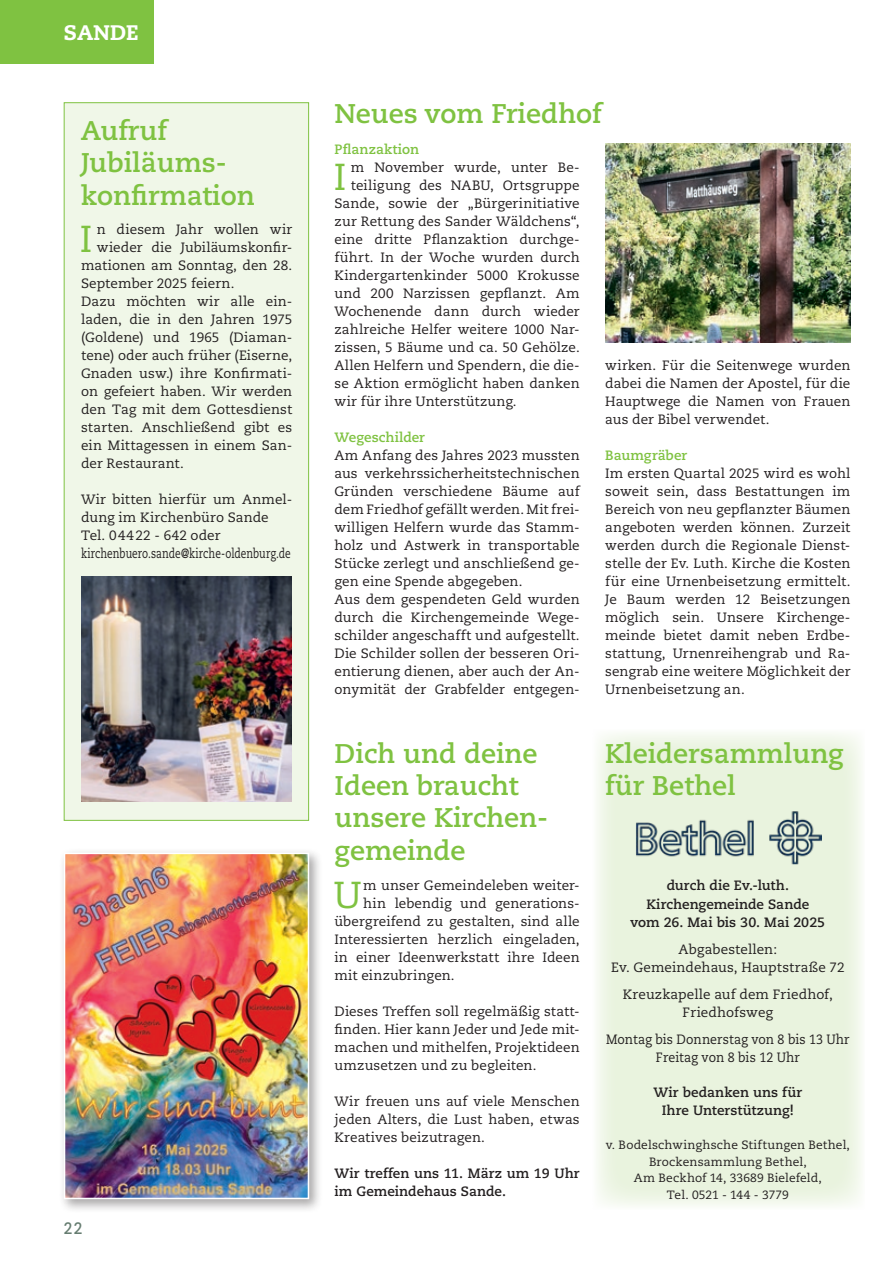
<style>
.page{position:relative;width:893px;height:1263px;background:#fff}
.page>*{position:absolute;margin:0;border:0;box-sizing:border-box;transform-origin:0 0}
.t1{font:37.5px "Caecilia LT Pro 55 Roman";color:#7fc241}
.t2{font:700 27px/32.4px "Caecilia LT Pro 75";color:#7fc241}
.t3{font:800 21px "Caecilia LT Pro 85";color:#fff}
.t4{font:700 16.5px "Caecilia LT Pro 75";color:#667d71;scale:.89 1}
.t5{font:13.5px/18px "Caecilia LT Pro 55 Roman";letter-spacing:.005em;color:#231f20;text-align:justify}
.t6{font:700 13.5px/18.3px "Caecilia LT Pro 75";letter-spacing:.005em;color:#231f20;text-align:center}
.t7{font:13.5px/18.3px "Caecilia LT Pro 55 Roman";letter-spacing:.005em;color:#231f20;text-align:center;scale:.92 1}
.t8{font:700 13.5px "Caecilia LT Pro 75";color:#7fc241}
.t9{font:12px/16.8px "Caecilia LT Pro 55 Roman";letter-spacing:.01em;color:#231f20;text-align:center}
</style>
<div class="page">
<div style="left:593px;top:729px;width:272px;height:480px;background:#e9f3de"></div>
<div style="left:0;top:0;width:153px;height:64px;background:#7fc241"></div>
<div style="left:59px;top:847px;width:264px;height:366px;background:#231f20;opacity:.4"></div>
<img style="left:67px;top:856px;width:239px;height:340px">
<div style="left:64px;top:853px;width:245px;height:346px;border:2px solid #fff"></div>
<div style="left:64px;top:102px;width:245px;height:719px;background:#f0f7e8;border:1px solid #7fc241"></div>
<img style="left:81px;top:576px;width:211px;height:225px">
<img style="left:605px;top:144px;width:245px;height:198px">
<img style="left:636px;top:811px;width:186px;height:53px">
<h3 class="t3" style="left:64px;top:18px;width:76px">SANDE</h3>
<h2 class="t2" style="left:81px;top:114px;width:175px">Aufruf<br>Jubiläums&shy;konfirmation</h2>
<p class="t5" style="left:97px;top:220px;width:197px">n diesem Jahr wollen wir</p>
<p class="t5" style="left:97px;top:238px;width:197px">wieder die Jubiläumskonfir-</p>
<p class="t5" style="left:81px;top:256px;width:213px">mationen am Sonntag, den 28.</p>
<p class="t5" style="left:81px;top:274px;width:155px">September 2025 feiern.</p>
<p class="t5" style="left:81px;top:292px;width:213px">Dazu möchten wir alle ein-</p>
<p class="t5" style="left:81px;top:310px;width:213px">laden, die in den Jahren 1975</p>
<p class="t5" style="left:81px;top:328px;width:213px">(Goldene) und 1965 (Diaman-</p>
<p class="t5" style="left:81px;top:346px;width:213px">tene) oder auch früher (Eiserne,</p>
<p class="t5" style="left:81px;top:364px;width:213px">Gnaden usw.) ihre Konfirmati-</p>
<p class="t5" style="left:81px;top:382px;width:213px">on gefeiert haben. Wir werden</p>
<p class="t5" style="left:81px;top:400px;width:213px">den Tag mit dem Gottesdienst</p>
<p class="t5" style="left:81px;top:418px;width:213px">starten. Anschließend gibt es</p>
<p class="t5" style="left:81px;top:436px;width:213px">ein Mittagessen in einem San-</p>
<p class="t5" style="left:81px;top:454px;width:104px">der Restaurant.</p>
<p class="t5" style="left:81px;top:490px;width:213px;text-align:left">Wir bitten hierfür um Anmel&shy;dung im Kirchenbüro Sande<br>Tel. 04422 - 642 oder kirchenbuero.sande@kirche-oldenburg.de</p>
<h1 class="t1" style="left:80px;top:214px;width:14px">I</h1>
<p class="t4" style="left:64px;top:1217px;width:23px">22</p>
<h2 class="t2" style="left:334px;top:97px;width:269px">Neues vom Friedhof</h2>
<p class="t8" style="left:334px;top:140px;width:86px">Pflanzaktion</p>
<p class="t5" style="left:351px;top:158px;width:231px">m November wurde, unter Be-</p>
<p class="t5" style="left:351px;top:176px;width:231px">teiligung des NABU, Ortsgruppe</p>
<p class="t5" style="left:334px;top:194px;width:247px">Sande, sowie der „Bürgerinitiative</p>
<p class="t5" style="left:334px;top:212px;width:247px">zur Rettung des Sander Wäldchens“,</p>
<p class="t5" style="left:334px;top:230px;width:247px">eine dritte Pflanzaktion durchge-</p>
<p class="t5" style="left:334px;top:248px;width:247px">führt. In der Woche wurden durch</p>
<p class="t5" style="left:334px;top:266px;width:247px">Kindergartenkinder 5000 Krokusse</p>
<p class="t5" style="left:334px;top:284px;width:247px">und 200 Narzissen gepflanzt. Am</p>
<p class="t5" style="left:334px;top:302px;width:247px">Wochenende dann durch wieder</p>
<p class="t5" style="left:334px;top:320px;width:247px">zahlreiche Helfer weitere 1000 Nar-</p>
<p class="t5" style="left:334px;top:338px;width:247px">zissen, 5 Bäume und ca. 50 Gehölze.</p>
<p class="t5" style="left:334px;top:356px;width:247px">Allen Helfern und Spendern, die die-</p>
<p class="t5" style="left:334px;top:374px;width:247px">se Aktion ermöglicht haben danken</p>
<p class="t5" style="left:334px;top:392px;width:184px">wir für ihre Unterstützung.</p>
<p class="t8" style="left:334px;top:428px;width:92px">Wegeschilder</p>
<p class="t5" style="left:334px;top:446px;width:247px;text-align:left">Am Anfang des Jahres 2023 mussten aus verkehrssicherheitstechnischen Gründen verschiedene Bäume auf dem Friedhof gefällt werden. Mit frei&shy;willigen Helfern wurde das Stamm&shy;holz und Astwerk in transportable Stücke zerlegt und anschließend ge&shy;gen eine Spende abgegeben.<br>Aus dem gespendeten Geld wurden durch die Kirchengemeinde Wege&shy;schilder angeschafft und aufgestellt.<br>Die Schilder sollen der besseren Ori&shy;entierung dienen, aber auch der An&shy;onymität der Grabfelder entgegen-</p>
<h1 class="t1" style="left:334px;top:152px;width:14px">I</h1>
<p class="t5" style="left:605px;top:356px;width:247px">wirken. Für die Seitenwege wurden dabei die Namen der Apostel, für die Hauptwege die Namen von Frauen aus der Bibel verwendet.</p>
<p class="t8" style="left:605px;top:446px;width:84px">Baumgräber</p>
<p class="t5" style="left:605px;top:464px;width:247px">Im ersten Quartal 2025 wird es wohl soweit sein, dass Bestattungen im Bereich von neu gepflanzter Bäumen angeboten werden können. Zurzeit werden durch die Regionale Dienst&shy;stelle der Ev. Luth. Kirche die Kosten für eine Urnenbeisetzung ermittelt.<br>Je Baum werden 12 Beisetzungen möglich sein. Unsere Kirchenge&shy;meinde bietet damit neben Erdbe&shy;stattung, Urnenreihengrab und Ra&shy;sengrab eine weitere Möglichkeit der Urnenbeisetzung an.</p>
<h2 class="t2" style="left:334px;top:736px;width:215px">Dich und deine<br>Ideen braucht unsere Kirchen&shy;gemeinde</h2>
<p class="t5" style="left:363px;top:876px;width:218px">m unser Gemeindeleben weiter-</p>
<p class="t5" style="left:363px;top:894px;width:218px">hin lebendig und generations-</p>
<p class="t5" style="left:334px;top:912px;width:247px">übergreifend zu gestalten, sind alle</p>
<p class="t5" style="left:334px;top:930px;width:247px">Interessierten herzlich eingeladen,</p>
<p class="t5" style="left:334px;top:948px;width:247px">in einer Ideenwerkstatt ihre Ideen</p>
<p class="t5" style="left:334px;top:966px;width:122px">mit einzubringen.</p>
<p class="t5" style="left:334px;top:1002px;width:247px">Dieses Treffen soll regelmäßig statt&shy;finden. Hier kann Jeder und Jede mit&shy;machen und mithelfen, Projektideen umzusetzen und zu begleiten.</p>
<p class="t5" style="left:334px;top:1092px;width:247px">Wir freuen uns auf viele Menschen jeden Alters, die Lust haben, etwas Kreatives beizutragen.</p>
<p class="t6" style="left:334px;top:1164px;width:247px;text-align:left">Wir treffen uns 11. März um 19 Uhr im Gemeindehaus Sande.</p>
<h1 class="t1" style="left:333px;top:870px;width:30px">U</h1>
<h2 class="t2" style="left:605px;top:736px;width:240px">Kleidersammlung für Bethel</h2>
<p class="t6" style="left:630px;top:876px;width:196px">durch die Ev.-luth.<br>Kirchengemeinde Sande vom 26. Mai bis 30. Mai 2025</p>
<p class="t5" style="left:611px;top:939px;width:235px;text-align:center">Abgabestellen:<br>Ev. Gemeindehaus, Hauptstraße 72</p>
<p class="t5" style="left:623px;top:984px;width:212px;text-align:center">Kreuzkapelle auf dem Friedhof,<br>Friedhofsweg</p>
<p class="t7" style="left:606px;top:1029px;width:266px">Montag bis Donnerstag von 8 bis 13 Uhr<br>Freitag von 8 bis 12 Uhr</p>
<p class="t6" style="left:653px;top:1083px;width:150px">Wir bedanken uns für<br>Ihre Unterstützung!</p>
<p class="t9" style="left:606px;top:1136px;width:246px">v. Bodelschwinghsche Stiftungen Bethel,<br>Brockensammlung Bethel,<br>Am Beckhof 14, 33689 Bielefeld,<br>Tel. 0521 - 144 - 3779</p>
</div>
